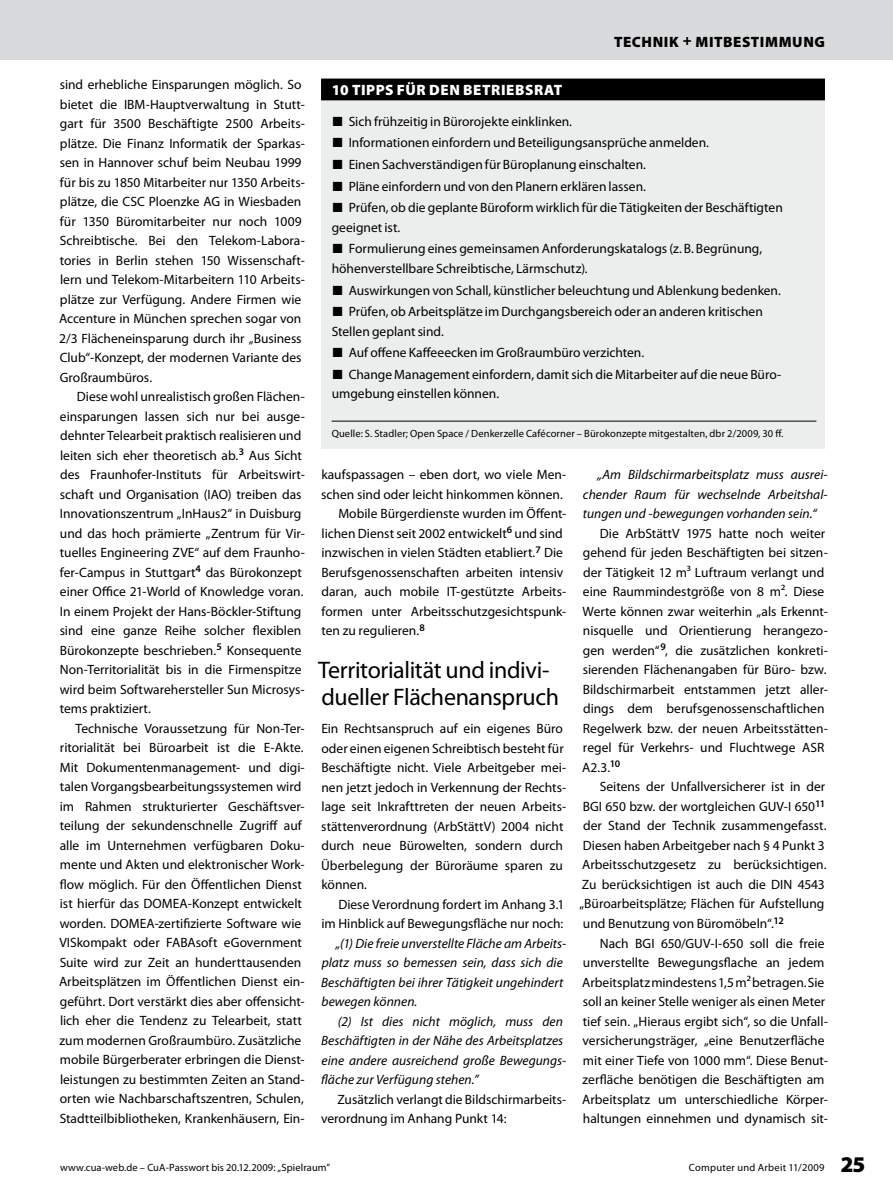
<style>
.page{position:relative;width:893px;height:1191px;background:#fff}
.page>*{position:absolute;margin:0;border:0;box-sizing:border-box;transform-origin:0 0}
.t1{font:24px/27px "Myriad Pro";letter-spacing:-.015em;color:#000}
.t2{font:900 15px "Myriad Pro";letter-spacing:.04em;color:#fff}
.t3{font:900 15px "Myriad Pro";letter-spacing:.04em;color:#000}
.t4{font:13.5px/19.5px "Myriad Pro";color:#000}
.t5{font:italic 13.5px/19.5px "Myriad Pro";color:#000}
.t6{font:10.5px "Myriad Pro";letter-spacing:.01em;color:#000}
.s1{font-family:"The Mix Expert"}
.s2{font-weight:900;font-size:22.5px}
</style>
<div class="page">
<div style="left:0;top:0;width:893px;height:60px;background:#d9dadb"></div>
<div style="left:321px;top:78px;width:504px;height:370px;background:#eceded"></div>
<div style="left:321px;top:79px;width:504px;height:21px;background:#000"></div>
<hr style="left:332px;top:421px;width:484px;height:1px;background:#000">
<p class="t4" style="left:59px;top:75px;width:247px">sind erhebliche Einsparungen möglich. So bietet die IBM-Hauptverwaltung in Stutt&shy;gart für 3500 Beschäftigte 2500 Arbeits&shy;plätze. Die Finanz Informatik der Sparkas&shy;sen in Hannover schuf beim Neubau 1999 für bis zu 1850 Mitarbeiter nur 1350 Arbeits&shy;plätze, die CSC Ploenzke AG in Wiesbaden für 1350 Büromitarbeiter nur noch 1009<br>Schreibtische. Bei den Telekom-Labora&shy;tories in Berlin stehen 150 Wissenschaft&shy;lern und Telekom-Mitarbeitern 110 Arbeits&shy;plätze zur Verfügung. Andere Firmen wie Accenture in München sprechen sogar von 2/3 Flächeneinsparung durch ihr „Business Club“-Konzept, der modernen Variante des Großraumbüros.</p>
<p class="t4" style="left:60px;top:387px;width:247px;text-indent:17px">Diese wohl unrealistisch großen Flächen&shy;einsparungen lassen sich nur bei ausge&shy;dehnter Telearbeit praktisch realisieren und leiten sich eher theoretisch ab.<sup>3</sup> Aus Sicht des Fraunhofer-Instituts für Arbeitswirt&shy;schaft und Organisation (IAO) treiben das Innovationszentrum „InHaus2“ in Duisburg und das hoch prämierte „Zentrum für Vir&shy;tuelles Engineering ZVE“ auf dem Fraunho&shy;fer-Campus in Stuttgart<sup>4</sup> das Bürokonzept einer Office 21-World of Knowledge voran.<br>In einem Projekt der Hans-Böckler-Stiftung sind eine ganze Reihe solcher flexiblen Bürokonzepte beschrieben.<sup>5</sup> Konsequente Non-Territorialität bis in die Firmenspitze wird beim Softwarehersteller Sun Microsys&shy;tems praktiziert.</p>
<p class="t4" style="left:59px;top:718px;width:247px;text-indent:16px">Technische Voraussetzung für Non-Ter&shy;ritorialität bei Büroarbeit ist die E-Akte.<br>Mit Dokumentenmanagement- und digi&shy;talen Vorgangsbearbeitungssystemen wird im Rahmen strukturierter Geschäftsver&shy;teilung der sekundenschnelle Zugriff auf alle im Unternehmen verfügbaren Doku&shy;mente und Akten und elektronischer Work&shy;flow möglich. Für den Öffentlichen Dienst ist hierfür das DOMEA-Konzept entwickelt worden. DOMEA-zertifizierte Software wie VISkompakt oder FABAsoft eGovernment Suite wird zur Zeit an hunderttausenden Arbeitsplätzen im Öffentlichen Dienst ein&shy;geführt. Dort verstärkt dies aber offensicht&shy;lich eher die Tendenz zu Telearbeit, statt zum modernen Großraumbüro. Zusätzliche mobile Bürgerberater erbringen die Dienst&shy;leistungen zu bestimmten Zeiten an Stand&shy;orten wie Nachbarschaftszentren, Schulen, Stadtteilbibliotheken, Krankenhäusern, Ein-</p>
<p class="t3" style="left:614px;top:32px;width:212px">TECHNIK + MITBESTIMMUNG</p>
<p class="t2" style="left:332px;top:80px;width:39px">10 TIPPS</p>
<p class="t2" style="left:397px;top:80px;width:11px">FÜR</p>
<p class="t2" style="left:429px;top:80px;width:107px">DEN BETRIEBSRAT</p>
<p class="t4" style="left:332px;top:110px;width:453px;line-height:21.6px"><span class="s1">ó</span> Sich frühzeitig in Bürorojekte einklinken.<br><span class="s1">ó</span> Informationen einfordern und Beteiligungsansprüche anmelden.<br><span class="s1">ó</span> Einen Sachverständigen für Büroplanung einschalten.<br><span class="s1">ó</span> Pläne einfordern und von den Planern erklären lassen.<br><span class="s1">ó</span> Prüfen, ob die geplante Büroform wirklich für die Tätigkeiten der Beschäftigten</p>
<p class="t4" style="left:332px;top:216px;width:432px;line-height:21.6px">geeignet ist.<br><span class="s1">ó</span> Formulierung eines gemeinsamen Anforderungskatalogs (z. B. Begrünung,</p>
<p class="t4" style="left:332px;top:257px;width:451px;line-height:21.6px">höhenverstellbare Schreibtische, Lärmschutz).<br><span class="s1">ó</span> Auswirkungen von Schall, künstlicher beleuchtung und Ablenkung bedenken. <span class="s1">ó</span> Prüfen, ob Arbeitsplätze im Durchgangsbereich oder an anderen kritischen</p>
<p class="t4" style="left:332px;top:320px;width:450px;line-height:21.6px">Stellen geplant sind.<br><span class="s1">ó</span> Auf offene Kaffeeecken im Großraumbüro verzichten.<br><span class="s1">ó</span> Change Management einfordern, damit sich die Mitarbeiter auf die neue Büro-</p>
<p class="t4" style="left:332px;top:384px;width:169px">umgebung einstellen können.</p>
<p class="t6" style="left:332px;top:426px;width:453px">Quelle: S. Stadler; Open Space / Denkerzelle Cafécorner – Bürokonzepte mitgestalten, dbr 2/2009, 30 ff.</p>
<p class="t4" style="left:321px;top:465px;width:246px">kaufspassagen – eben dort, wo viele Men-</p>
<p class="t4" style="left:321px;top:484px;width:243px">schen sind oder leicht hinkommen können.</p>
<p class="t4" style="left:338px;top:504px;width:229px">Mobile Bürgerdienste wurden im Öffent-</p>
<p class="t4" style="left:322px;top:523px;width:243px">lichen Dienst seit 2002 entwickelt<sup>6</sup> und sind</p>
<p class="t4" style="left:321px;top:543px;width:243px">inzwischen in vielen Städten etabliert.<sup>7</sup> Die</p>
<p class="t4" style="left:321px;top:562px;width:244px">Berufsgenossenschaften arbeiten intensiv</p>
<p class="t4" style="left:322px;top:582px;width:246px">daran, auch mobile IT-gestützte Arbeits-</p>
<p class="t4" style="left:321px;top:601px;width:246px">formen unter Arbeitsschutzgesichtspunk-</p>
<p class="t4" style="left:321px;top:621px;width:105px">ten zu regulieren.<sup>8</sup></p>
<h1 class="t1" style="left:318px;top:656px;width:242px">Territorialität und indivi&shy;dueller Flächenanspruch</h1>
<p class="t4" style="left:321px;top:718px;width:247px">Ein Rechtsanspruch auf ein eigenes Büro oder einen eigenen Schreibtisch besteht für Beschäftigte nicht. Viele Arbeitgeber mei&shy;nen jetzt jedoch in Verkennung der Rechts&shy;lage seit Inkrafttreten der neuen Arbeits&shy;stättenverordnung (ArbStättV) 2004 nicht durch neue Bürowelten, sondern durch Überbelegung der Büroräume sparen zu können.</p>
<p class="t4" style="left:321px;top:894px;width:245px;text-align:right">Diese Verordnung fordert im Anhang 3.1 im Hinblick auf Bewegungsfläche nur noch:</p>
<p class="t5" style="left:321px;top:933px;width:247px;text-indent:15px">„(1) Die freie unverstellte Fläche am Arbeits&shy;platz muss so bemessen sein, dass sich die Beschäftigten bei ihrer Tätigkeit ungehindert bewegen können.</p>
<p class="t5" style="left:321px;top:1011px;width:247px;text-indent:17px">(2) Ist dies nicht möglich, muss den Beschäftigten in der Nähe des Arbeitsplatzes eine andere ausreichend große Bewegungs&shy;fläche zur Verfügung stehen.”</p>
<p class="t4" style="left:321px;top:1089px;width:246px;text-indent:16px">Zusätzlich verlangt die Bildschirmarbeits&shy;verordnung im Anhang Punkt 14:</p>
<p class="t5" style="left:583px;top:465px;width:246px;text-align:justify;text-indent:15px">„Am Bildschirmarbeitsplatz muss ausrei&shy;chender Raum für wechselnde Arbeitshal&shy;tungen und -bewegungen vorhanden sein.“</p>
<p class="t4" style="left:582px;top:523px;width:247px;text-indent:18px">Die ArbStättV 1975 hatte noch weiter gehend für jeden Beschäftigten bei sitzen&shy;der Tätigkeit 12 m³ Luftraum verlangt und eine Raummindestgröße von 8 m². Diese Werte können zwar weiterhin „als Erkennt&shy;nisquelle und Orientierung herangezo&shy;gen werden“<sup>9</sup>, die zusätzlichen konkreti&shy;sierenden Flächenangaben für Büro- bzw.<br>Bildschirmarbeit entstammen jetzt aller&shy;dings dem berufsgenossenschaftlichen Regelwerk bzw. der neuen Arbeitsstätten&shy;regel für Verkehrs- und Fluchtwege ASR A2.3.<sup>10</sup></p>
<p class="t4" style="left:579px;top:777px;width:249px;text-indent:20px">Seitens der Unfallversicherer ist in der BGI 650 bzw. der wortgleichen GUV-I 650<sup>11 </sup>der Stand der Technik zusammengefasst.<br>Diesen haben Arbeitgeber nach § 4 Punkt 3<br>Arbeitsschutzgesetz zu berücksichtigen.<br>Zu berücksichtigen ist auch die DIN 4543 „Büroarbeitsplätze; Flächen für Aufstellung und Benutzung von Büromöbeln“.<sup>12</sup></p>
<p class="t4" style="left:582px;top:933px;width:247px;text-indent:18px">Nach BGI 650/GUV-I-650 soll die freie unverstellte Bewegungsflache an jedem Arbeitsplatz mindestens 1,5 m² betragen. Sie soll an keiner Stelle weniger als einen Meter tief sein. „Hieraus ergibt sich“, so die Unfall&shy;versicherungsträger, „eine Benutzerfläche mit einer Tiefe von 1000 mm“. Diese Benut&shy;zerfläche benötigen die Beschäftigten am Arbeitsplatz um unterschiedliche Körper&shy;haltungen einnehmen und dynamisch sit-</p>
<p class="t6" style="left:60px;top:1161px;width:272px">www.cua-web.de – CuA-Passwort bis 20.12.2009: „Spielraum”</p>
<p class="t6" style="left:689px;top:1161px;width:178px">Computer und Arbeit 11/2009 <span class="s2">25</span></p>
</div>
